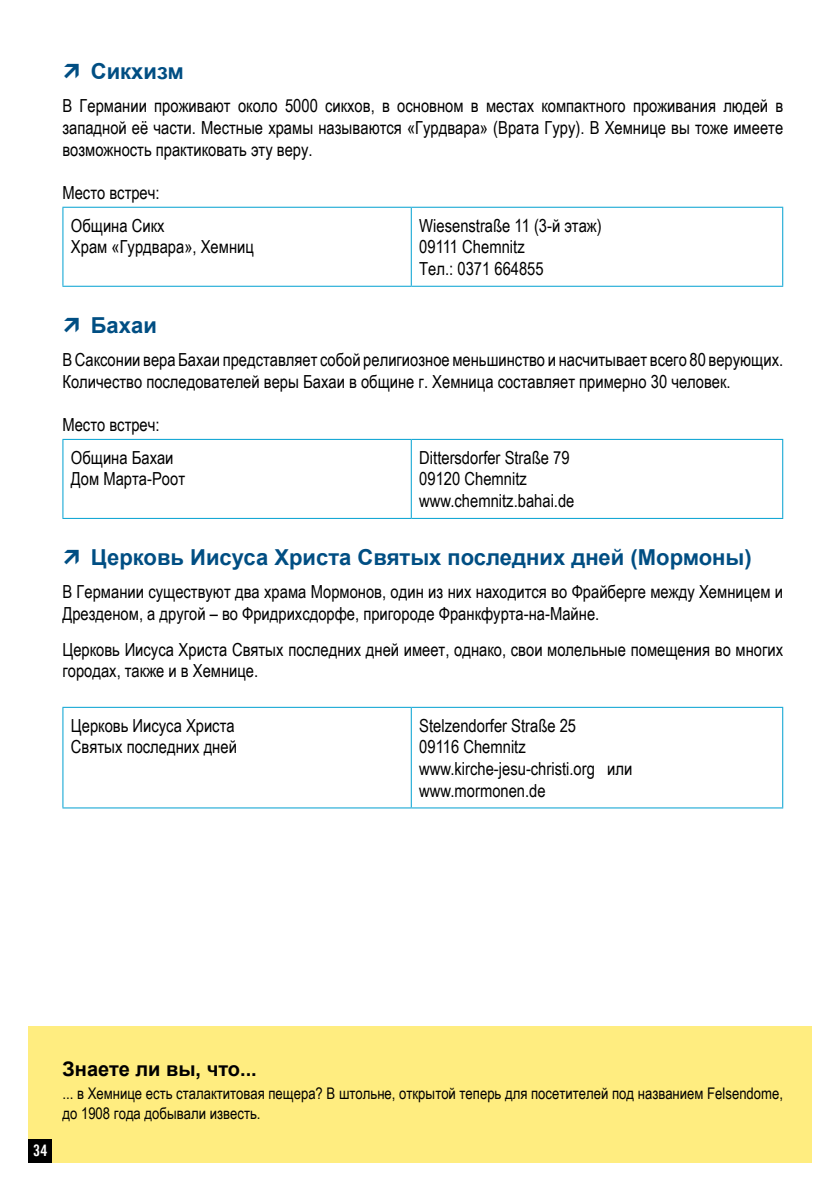
<style>
.page{position:relative;width:840px;height:1191px;background:#fff}
.page>*{position:absolute;margin:0;border:0;box-sizing:border-box;transform-origin:0 0}
.t1{font:700 22px "Arial";color:#004e83}
.t2{font:700 20px "Arial";color:#000}
.t3{font:18px/21.6px "Arial Narrow";color:#000}
.t4{font:16px/20px "Arial Narrow";color:#000}
.t5{font:15.8px "Trade Gothic LT Bold Cond Twenty";color:#fff}
</style>
<div class="page">
<div style="left:28px;top:1026px;width:783px;height:136px;background:#ffed80"></div>
<hr style="left:62px;top:207px;width:349px;height:1px;background:#00a0d1">
<hr style="left:62px;top:208px;width:1px;height:78px;background:#00a0d1">
<hr style="left:411px;top:207px;width:371px;height:1px;background:#00a0d1">
<hr style="left:410px;top:208px;width:1px;height:78px;background:#00a0d1">
<hr style="left:781px;top:208px;width:1px;height:78px;background:#00a0d1">
<hr style="left:62px;top:286px;width:349px;height:1px;background:#00a0d1">
<hr style="left:411px;top:286px;width:371px;height:1px;background:#00a0d1">
<hr style="left:62px;top:439px;width:349px;height:1px;background:#00a0d1">
<hr style="left:62px;top:440px;width:1px;height:78px;background:#00a0d1">
<hr style="left:411px;top:439px;width:371px;height:1px;background:#00a0d1">
<hr style="left:410px;top:440px;width:1px;height:78px;background:#00a0d1">
<hr style="left:781px;top:440px;width:1px;height:78px;background:#00a0d1">
<hr style="left:62px;top:518px;width:349px;height:1px;background:#00a0d1">
<hr style="left:411px;top:518px;width:371px;height:1px;background:#00a0d1">
<hr style="left:62px;top:707px;width:349px;height:1px;background:#00a0d1">
<hr style="left:62px;top:708px;width:1px;height:99px;background:#00a0d1">
<hr style="left:411px;top:707px;width:371px;height:1px;background:#00a0d1">
<hr style="left:410px;top:708px;width:1px;height:99px;background:#00a0d1">
<hr style="left:781px;top:708px;width:1px;height:99px;background:#00a0d1">
<hr style="left:62px;top:807px;width:349px;height:1px;background:#00a0d1">
<hr style="left:411px;top:807px;width:371px;height:1px;background:#00a0d1">
<div style="left:28px;top:1138px;width:24px;height:24px;background:#000"></div>
<p class="t1" style="left:91px;top:56px;width:94px">Сикхизм</p>
<p class="t3" style="left:62px;top:94px;width:722px;text-align:justify">В Германии проживают около 5000 сикхов, в основном в местах компактного проживания людей в западной её части. Местные храмы называются «Гурдвара» (Врата Гуру). В Хемнице вы тоже имеете возможность практиковать эту веру.</p>
<p class="t3" style="left:62px;top:175px;width:104px;line-height:33px;text-align:center">Место встреч:<br>Община Сикх</p>
<p class="t3" style="left:71px;top:235px;width:184px">Храм «Гурдвара», Хемниц</p>
<p class="t3" style="left:419px;top:214px;width:184px">Wiesenstraße 11 (3-й этаж)<br>09111 Chemnitz<br>Tел.: 0371 664855</p>
<p class="t1" style="left:91px;top:310px;width:68px">Бахаи</p>
<p class="t3" style="left:62px;top:348px;width:722px">В Саксонии вера Бахаи представляет собой религиозное меньшинство и насчитывает всего 80 верующих.<br>Количество последователей веры Бахаи в общине г. Хемница составляет примерно 30 человек.</p>
<p class="t3" style="left:71px;top:407px;width:104px;line-height:33px;text-indent:-8px">Место встреч:<br>Община Бахаи</p>
<p class="t3" style="left:71px;top:467px;width:116px">Дом Марта-Роот</p>
<p class="t3" style="left:419px;top:446px;width:157px">Dittersdorfer Straße 79<br>09120 Chemnitz www.chemnitz.bahai.de</p>
<p class="t1" style="left:91px;top:542px;width:662px">Церковь Иисуса Христа Святых последних дней (Мормоны)</p>
<p class="t3" style="left:62px;top:580px;width:721px">В Германии существуют два храма Мормонов, один из них находится во Фрайберге между Хемницем и<br>Дрезденом, а другой – во Фридрихсдорфе, пригороде Франкфурта-на-Майне.</p>
<p class="t3" style="left:62px;top:638px;width:721px">Церковь Иисуса Христа Святых последних дней имеет, однако, свои молельные помещения во многих городах, также и в Хемнице.</p>
<p class="t3" style="left:71px;top:714px;width:167px">Церковь Иисуса Христа<br>Святых последних дней</p>
<p class="t3" style="left:419px;top:714px;width:214px">Stelzendorfer Straße 25<br>09116 Chemnitz www.kirche-jesu-christi.org или www.mormonen.de</p>
<p class="t5" style="left:33px;top:1141px;width:16px">34</p>
<p class="t2" style="left:62px;top:1054px;width:196px">Знаете ли вы, что...</p>
<p class="t4" style="left:62px;top:1082px;width:721px">... в Хемнице есть сталактитовая пещера? В штольне, открытой теперь для посетителей под названием Felsendome, до 1908 года добывали известь.</p>
</div>
